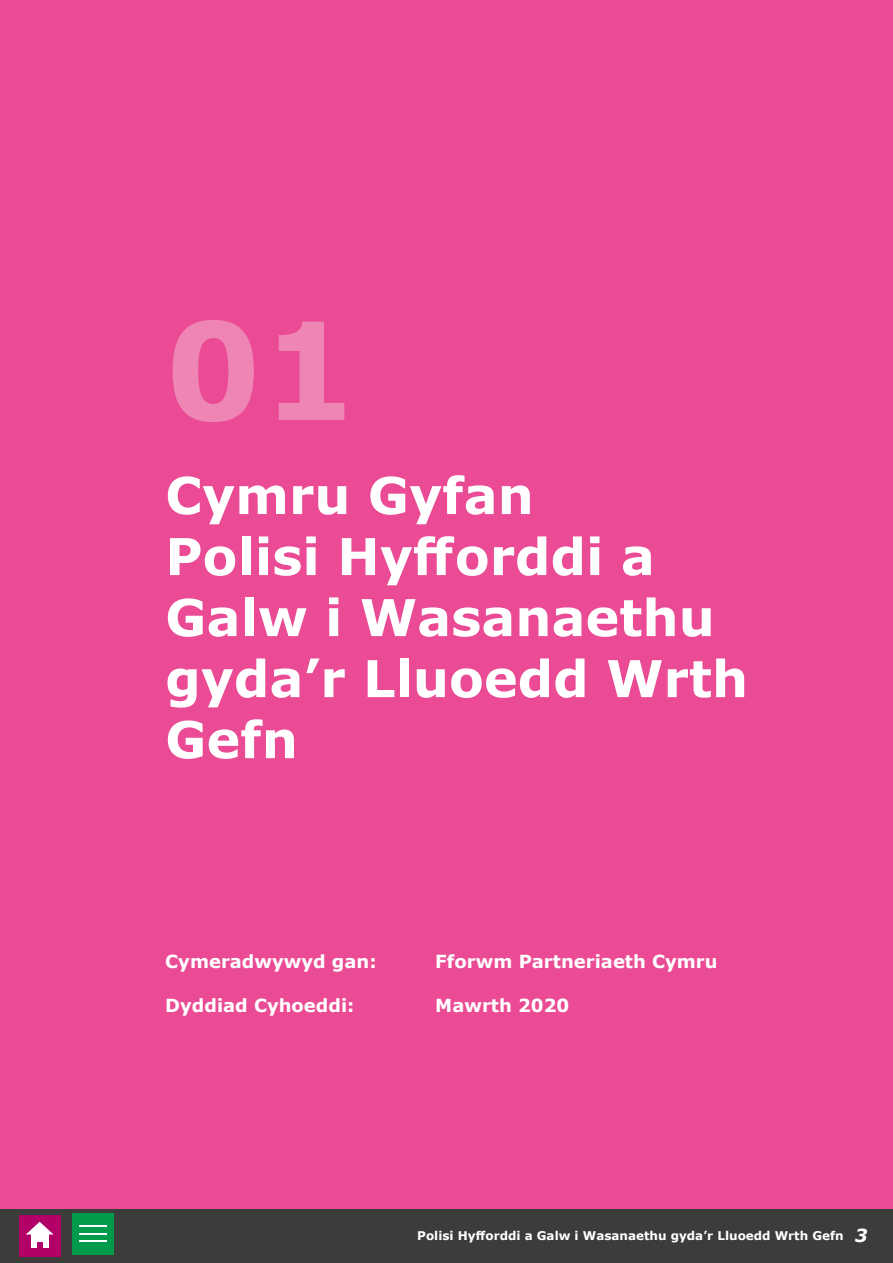
<style>
.page{position:relative;width:893px;height:1263px;background:#fff}
.page>*{position:absolute;margin:0;border:0;box-sizing:border-box;transform-origin:0 0}
.t1{font:700 135px "Verdana";color:#ef85b4}
.t2{font:700 50.85px/61.1px "Verdana";color:#fff}
.t3{font:700 18px "Verdana";color:#fff}
.t4{font:700 12px "Verdana";color:#fff}
.s1{font-style:italic;font-size:18px}
</style>
<div class="page">
<div style="left:0;top:1208px;width:893px;height:55px;background:#3c3c3b"></div>
<div style="left:0;top:0;width:893px;height:1209px;background:#ea4b94"></div>
<div style="left:19px;top:1215px;width:41px;height:41px;background:#b10067"></div>
<div style="left:31px;top:1234px;width:17px;height:14px;background:#fff"></div>
<svg style="left:26px;top:1222px;width:27px;height:12px"></svg>
<svg style="left:37px;top:1242px;width:5px;height:6px"></svg>
<div style="left:72px;top:1213px;width:42px;height:41px;background:#009b4b"></div>
<svg style="left:79px;top:1226px;width:28px;height:1px"></svg>
<svg style="left:79px;top:1233px;width:28px;height:1px"></svg>
<svg style="left:79px;top:1241px;width:28px;height:1px"></svg>
<h1 class="t1" style="left:165px;top:275px;width:193px">01</h1>
<h2 class="t2" style="left:165px;top:464px;width:584px">Cymru Gyfan<br>Polisi Hyfforddi a<br>Galw i Wasanaethu gyda’r Lluoedd Wrth<br>Gefn</h2>
<p class="t3" style="left:165px;top:949px;width:213px">Cymeradwywyd gan:</p>
<p class="t3" style="left:435px;top:949px;width:284px">Fforwm Partneriaeth Cymru</p>
<p class="t3" style="left:165px;top:992px;width:191px">Dyddiad Cyhoeddi:</p>
<p class="t3" style="left:435px;top:992px;width:136px">Mawrth 2020</p>
<p class="t4" style="left:417px;top:1227px;width:452px">Polisi Hyfforddi a Galw i Wasanaethu gyda’r Lluoedd Wrth Gefn <span class="s1">3</span></p>
</div>
